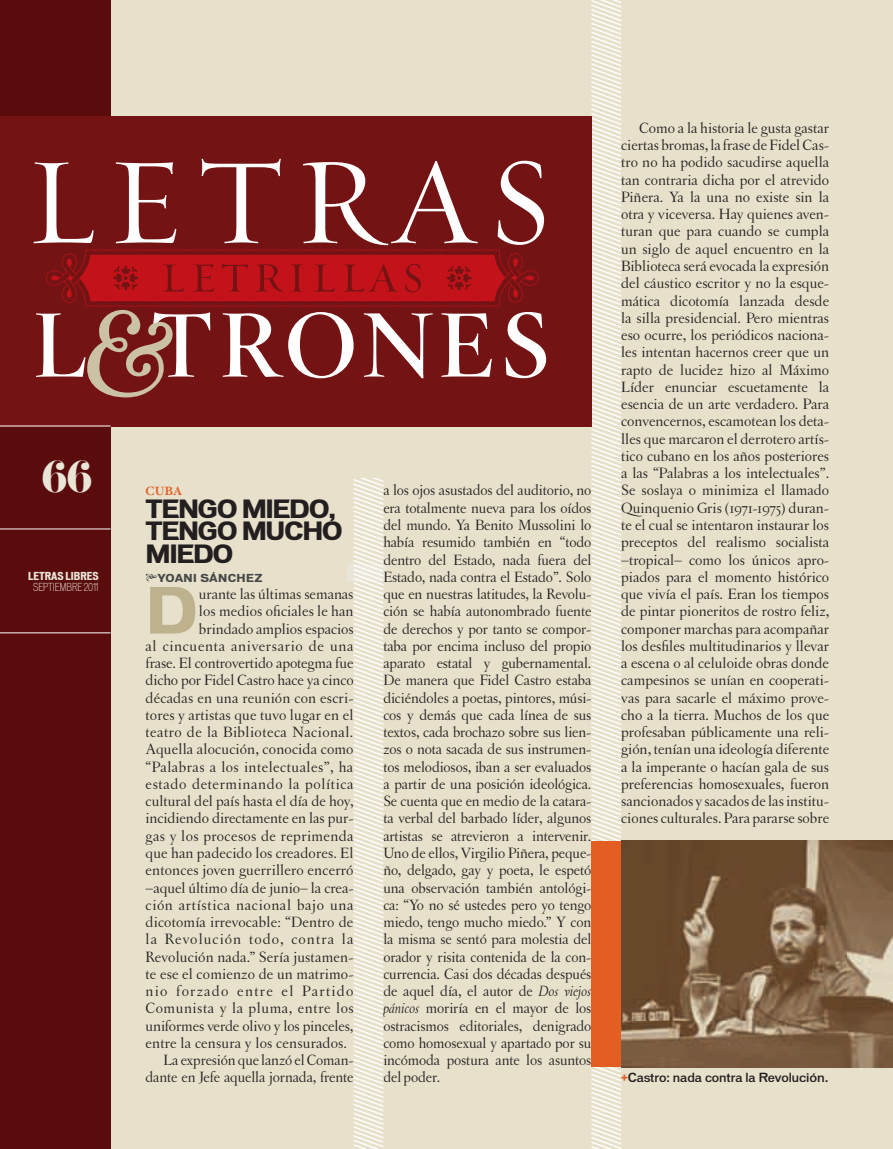
<style>
.page{position:relative;width:893px;height:1149px;background:#fff}
.page>*{position:absolute;margin:0;border:0;box-sizing:border-box;transform-origin:0 0}
.t1{font:700 60.6px "Vonnes";color:#beb28e}
.t2{font:39px "Eloquent JF";color:#e9e5d7}
.t3{font:700 24px/22.5px "Vonnes";letter-spacing:-.06em;color:#231f20}
.t4{font:15.75px/17.2px "Letras Oldstyle";letter-spacing:.01em;color:#231f20;text-align:justify}
.t5{font:15.75px "Letras Oldstyle";letter-spacing:-.01em;color:#231f20}
.t6{font:15.75px "Letras Oldstyle";letter-spacing:.04em;color:#231f20}
.t7{font:15.75px "Letras Oldstyle";letter-spacing:.03em;color:#231f20}
.t8{font:15.75px "Letras Oldstyle";letter-spacing:.035em;color:#231f20}
.t9{font:15.75px "Letras Oldstyle";letter-spacing:.065em;color:#231f20}
.t10{font:15.75px "Letras Oldstyle";letter-spacing:.08em;color:#231f20}
.t11{font:500 12px "Vonnes";letter-spacing:-.01em;color:#231f20;scale:.96 1}
.t12{font:700 12px "Hoefler Txt";color:#e45e24}
.t13{font:300 condensed 10.5px "Vonnes";color:#e9e5d7}
.t14{font:700 expanded 10.5px "Vonnes";color:#e9e5d7}
.t15{font:700 10.5px "Vonnes";letter-spacing:.03em;color:#454846}
.s1{font-style:italic}
.s2{font-weight:700;font-size:13.5px;color:#e15b25}
</style>
<div class="page">
<div style="left:0;top:0;width:893px;height:1148px;background:#e7e1cb"></div>
<div style="left:0;top:0;width:111px;height:1148px;background:#5a0c0d"></div>
<svg style="left:591px;top:0;width:30px;height:1148px"></svg>
<div style="left:0;top:116px;width:591px;height:310px;background:#741314"></div>
<svg style="left:33px;top:158px;width:511px;height:87px"></svg>
<svg style="left:36px;top:250px;width:510px;height:147px"></svg>
<hr style="left:0;top:425px;width:111px;height:1px;background:#fff">
<hr style="left:0;top:528px;width:111px;height:1px;background:#fff">
<hr style="left:0;top:632px;width:111px;height:1px;background:#fff">
<div style="left:347px;top:564px;width:39px;height:17px;background:#e9e5d7"></div>
<svg style="left:354px;top:478px;width:29px;height:670px"></svg>
<div style="left:591px;top:840px;width:30px;height:226px;background:#e45e24"></div>
<img style="left:621px;top:840px;width:272px;height:226px">
<h2 class="t2" style="left:42px;top:450px;width:52px">66</h2>
<p class="t14" style="left:28px;top:569px;width:72px">LETRAS LIBRES</p>
<p class="t13" style="left:33px;top:580px;width:67px">SEPTIEMBRE 2011</p>
<p class="t12" style="left:146px;top:482px;width:38px">CuBa</p>
<h3 class="t3" style="left:146px;top:497px;width:199px">TENGO MIEDO,<br>TENGO MUCHO<br>MIEDO</h3>
<p class="t15" style="left:157px;top:571px;width:106px">YOANI SÁNCHEZ</p>
<h1 class="t1" style="left:146px;top:574px;width:54px">D</h1>
<p class="t4" style="left:199px;top:585px;width:156px">urante las últimas semanas</p>
<p class="t4" style="left:199px;top:602px;width:156px">los medios oficiales le han</p>
<p class="t4" style="left:199px;top:619px;width:156px">brindado amplios espacios</p>
<p class="t6" style="left:146px;top:636px;width:209px">al cincuenta aniversario de una</p>
<p class="t5" style="left:146px;top:654px;width:209px">frase. El controvertido apotegma fue</p>
<p class="t5" style="left:146px;top:671px;width:210px">dicho por Fidel Castro hace ya cinco</p>
<p class="t4" style="left:146px;top:688px;width:210px">décadas en una reunión con escri-</p>
<p class="t4" style="left:146px;top:706px;width:210px">tores y artistas que tuvo lugar en el</p>
<p class="t7" style="left:146px;top:723px;width:209px">teatro de la Biblioteca Nacional.</p>
<p class="t4" style="left:146px;top:740px;width:210px">Aquella alocución, conocida como</p>
<p class="t7" style="left:146px;top:757px;width:209px">“Palabras a los intelectuales”, ha</p>
<p class="t6" style="left:146px;top:774px;width:209px">estado determinando la política</p>
<p class="t4" style="left:146px;top:792px;width:209px">cultural del país hasta el día de hoy,</p>
<p class="t4" style="left:146px;top:809px;width:210px">incidiendo directamente en las pur-</p>
<p class="t4" style="left:146px;top:826px;width:210px">gas y los procesos de reprimenda</p>
<p class="t4" style="left:146px;top:844px;width:209px">que han padecido los creadores. El</p>
<p class="t4" style="left:146px;top:861px;width:210px">entonces joven guerrillero encerró</p>
<p class="t4" style="left:146px;top:878px;width:209px">–aquel último día de junio– la crea-</p>
<p class="t6" style="left:146px;top:895px;width:209px">ción artística nacional bajo una</p>
<p class="t4" style="left:146px;top:913px;width:209px">dicotomía irrevocable: “Dentro de</p>
<p class="t9" style="left:146px;top:930px;width:209px">la Revolución todo, contra la</p>
<p class="t4" style="left:146px;top:947px;width:210px">Revolución nada.” Sería justamen-</p>
<p class="t4" style="left:146px;top:964px;width:210px">te ese el comienzo de un matrimo-</p>
<p class="t10" style="left:146px;top:981px;width:209px">nio forzado entre el Partido</p>
<p class="t8" style="left:146px;top:999px;width:210px">Comunista y la pluma, entre los</p>
<p class="t5" style="left:146px;top:1016px;width:209px">uniformes verde olivo y los pinceles,</p>
<p class="t4" style="left:146px;top:1033px;width:203px">entre la censura y los censurados.</p>
<p class="t5" style="left:164px;top:1050px;width:191px">La expresión que lanzó el Coman-</p>
<p class="t5" style="left:146px;top:1068px;width:210px">dante en Jefe aquella jornada, frente</p>
<p class="t4" style="left:383px;top:481px;width:210px">a los ojos asustados del auditorio, no era totalmente nueva para los oídos del mundo. Ya Benito Mussolini lo había resumido también en “todo dentro del Estado, nada fuera del Estado, nada contra el Estado”. Solo que en nuestras latitudes, la Revolu&shy;ción se había autonombrado fuente de derechos y por tanto se compor&shy;taba por encima incluso del propio aparato estatal y gubernamental.<br>De manera que Fidel Castro estaba diciéndoles a poetas, pintores, músi&shy;cos y demás que cada línea de sus textos, cada brochazo sobre sus lien&shy;zos o nota sacada de sus instrumen&shy;tos melodiosos, iban a ser evaluados a partir de una posición ideológica.<br>Se cuenta que en medio de la catara&shy;ta verbal del barbado líder, algunos artistas se atrevieron a intervenir.<br>Uno de ellos, Virgilio Piñera, peque&shy;ño, delgado, gay y poeta, le espetó una observación también antológi&shy;ca: “Yo no sé ustedes pero yo tengo miedo, tengo mucho miedo.” Y con la misma se sentó para molestia del orador y risita contenida de la con&shy;currencia. Casi dos décadas después de aquel día, el autor de <span class="s1">Dos viejos pánicos</span> moriría en el mayor de los ostracismos editoriales, denigrado como homosexual y apartado por su incómoda postura ante los asuntos del poder.</p>
<p class="t4" style="left:621px;top:119px;width:210px;text-indent:18px">Como a la historia le gusta gastar ciertas bromas, la frase de Fidel Cas&shy;tro no ha podido sacudirse aquella tan contraria dicha por el atrevido Piñera. Ya la una no existe sin la otra y viceversa. Hay quienes aven&shy;turan que para cuando se cumpla un siglo de aquel encuentro en la Biblioteca será evocada la expresión del cáustico escritor y no la esque&shy;mática dicotomía lanzada desde la silla presidencial. Pero mientras eso ocurre, los periódicos naciona&shy;les intentan hacernos creer que un rapto de lucidez hizo al Máximo Líder enunciar escuetamente la esencia de un arte verdadero. Para convencernos, escamotean los deta&shy;lles que marcaron el derrotero artís&shy;tico cubano en los años posteriores a las “Palabras a los intelectuales”.<br>Se soslaya o minimiza el llamado Quinquenio Gris (1971-1975) duran&shy;te el cual se intentaron instaurar los preceptos del realismo socialista –tropical– como los únicos apro&shy;piados para el momento histórico que vivía el país. Eran los tiempos de pintar pioneritos de rostro feliz, componer marchas para acompañar los desfiles multitudinarios y llevar a escena o al celuloide obras donde campesinos se unían en cooperati&shy;vas para sacarle el máximo prove&shy;cho a la tierra. Muchos de los que profesaban públicamente una reli&shy;gión, tenían una ideología diferente a la imperante o hacían gala de sus preferencias homosexuales, fueron sancionados y sacados de las institu&shy;ciones culturales. Para pararse sobre</p>
<p class="t11" style="left:621px;top:1070px;width:217px"><span class="s2">+</span>Castro: nada contra la Revolución.</p>
</div>
